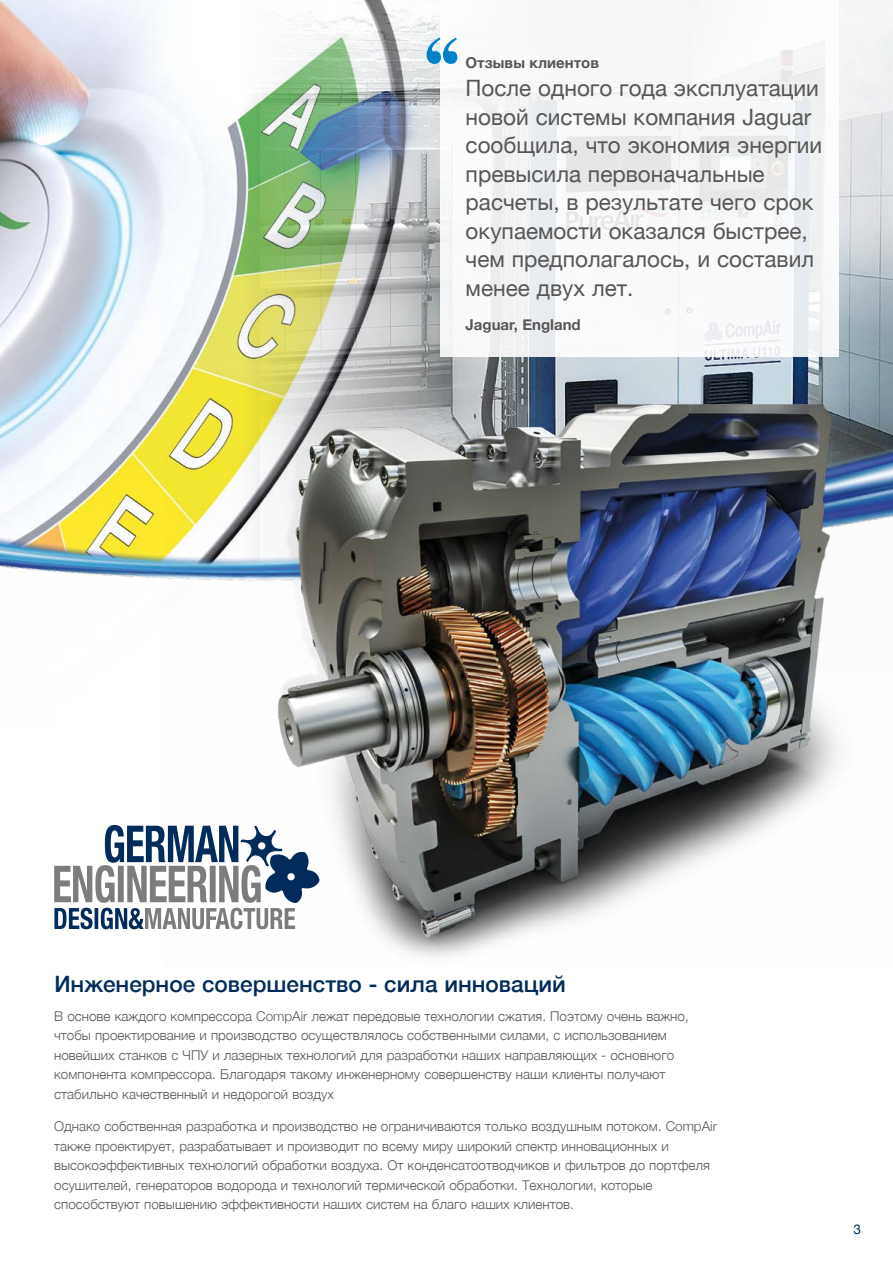
<style>
.page{position:relative;width:893px;height:1263px;background:#fff}
.page>*{position:absolute;margin:0;border:0;box-sizing:border-box;transform-origin:0 0}
.t1{font:700 78.3px "Times";color:#0081c9}
.t2{font:22.5px/28.5px "Helvetica Neue";color:#575756}
.t3{font:500 22.5px "Helvetica Neue";color:#002c5c}
.t4{font:700 15px "Helvetica Neue";color:#575756}
.t5{font:300 13.5px/19.5px "Helvetica Neue";color:#575756}
.t6{font:13.5px "Helvetica Neue";color:#002c5c}
</style>
<div class="page">
<img style="left:22px;top:0;width:871px;height:441px">
<img style="left:0;top:444px;width:166px;height:135px">
<svg style="left:440px;top:0;width:399px;height:357px"></svg>
<svg style="left:54px;top:825px;width:112px;height:104px"></svg>
<img style="left:166px;top:371px;width:727px;height:586px">
<h1 class="t1" style="left:421px;top:-10px;width:44px">‘‘</h1>
<p class="t4" style="left:466px;top:51px;width:135px">Отзывы клиентов</p>
<h2 class="t2" style="left:466px;top:75px;width:358px">После одного года эксплуатации новой системы компания Jaguar сообщила, что экономия энергии превысила первоначальные расчеты, в результате чего срок окупаемости оказался быстрее, чем предполагалось, и составил менее двух лет.</h2>
<p class="t4" style="left:466px;top:312px;width:117px">Jaguar, England</p>
<h2 class="t3" style="left:54px;top:965px;width:513px">Инженерное совершенство - сила инноваций</h2>
<p class="t5" style="left:54px;top:1005px;width:636px">В основе каждого компрессора CompAir лежат передовые технологии сжатия. Поэтому очень важно, чтобы проектирование и производство осуществлялось собственными силами, с использованием новейших станков с ЧПУ и лазерных технологий для разработки наших направляющих - основного компонента компрессора. Благодаря такому инженерному совершенству наши клиенты получают стабильно качественный и недорогой воздух</p>
<p class="t5" style="left:54px;top:1115px;width:664px">Однако собственная разработка и производство не ограничиваются только воздушным потоком. CompAir также проектирует, разрабатывает и производит по всему миру широкий спектр инновационных и высокоэффективных технологий обработки воздуха. От конденсатоотводчиков и фильтров до портфеля осушителей, генераторов водорода и технологий термической обработки. Технологии, которые способствуют повышению эффективности наших систем на благо наших клиентов.</p>
<p class="t6" style="left:854px;top:1219px;width:9px">3</p>
</div>
